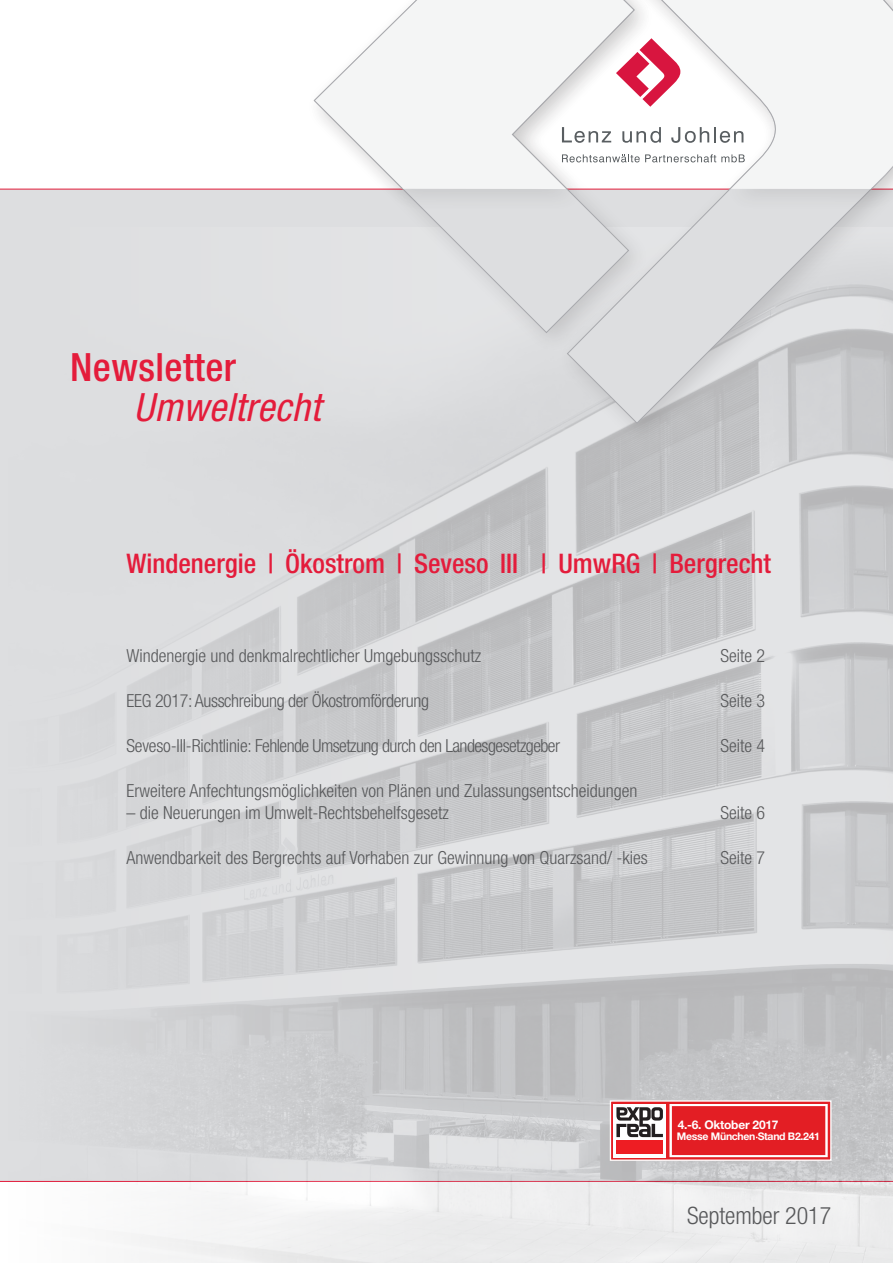
<style>
.page{position:relative;width:893px;height:1263px;background:#fff}
.page>*{position:absolute;margin:0;border:0;box-sizing:border-box;transform-origin:0 0}
.t1{font:italic condensed 39px "Helvetica Neue LT Std";letter-spacing:.01em;color:#e41c3b}
.t2{font:500 condensed 39px "Helvetica Neue LT Std";letter-spacing:.01em;color:#e41c3b}
.t3{font:500 condensed 27px "Helvetica Neue LT Std";color:#e41c3b}
.t4{font:300 condensed 24px "Helvetica Neue LT Std";color:#57585a}
.t5{font:300 condensed 18px "Helvetica Neue LT Std";color:#57585a}
.t6{font:300 condensed 18px "Helvetica Neue LT Std";letter-spacing:-.03em;color:#57585a}
.t7{font:300 condensed 18px "Helvetica Neue LT Std";letter-spacing:-.02em;color:#57585a}
.t8{font:700 12px "Helvetica Neue LT Std";letter-spacing:-.02em;color:#fff}
.t9{font:700 10.5px "Helvetica Neue LT Std";letter-spacing:-.03em;color:#fff}
</style>
<div class="page">
<img style="left:0;top:227px;width:893px;height:1036px">
<div style="left:304px;top:0;width:353px;height:355px;background:#e2e3e4"></div>
<svg style="left:418px;top:214px;width:112px;height:106px"></svg>
<div style="left:530px;top:0;width:363px;height:446px;background:#231f20;opacity:.15"></div>
<svg style="left:541px;top:214px;width:352px;height:210px"></svg>
<div style="left:304px;top:0;width:353px;height:214px;background:#231f20;opacity:.15"></div>
<svg style="left:314px;top:0;width:216px;height:189px;background:#f4f5f5"></svg>
<div style="left:530px;top:0;width:363px;height:214px;background:#231f20;opacity:.15"></div>
<svg style="left:540px;top:0;width:353px;height:189px;fill:#f4f5f5"></svg>
<svg style="left:616px;top:38px;width:64px;height:69px"></svg>
<svg style="left:562px;top:127px;width:49px;height:16px"></svg>
<svg style="left:622px;top:127px;width:39px;height:16px"></svg>
<svg style="left:671px;top:127px;width:72px;height:16px"></svg>
<svg style="left:562px;top:154px;width:183px;height:8px"></svg>
<div style="left:610px;top:1100px;width:221px;height:61px;background:linear-gradient(to right,#e31e24,#e31e24);border:1px solid #fff"></div>
<div style="left:613px;top:1104px;width:53px;height:53px;background:#fff"></div>
<div style="left:616px;top:1140px;width:47px;height:14px;background:#ee1d23"></div>
<svg style="left:616px;top:1107px;width:47px;height:30px"></svg>
<svg style="left:669px;top:1104px;width:159px;height:53px;background:#e5353a"></svg>
<h1 class="t2" style="left:70px;top:344px;width:168px">Newsletter</h1>
<h1 class="t1" style="left:134px;top:385px;width:188px">Umweltrecht</h1>
<h2 class="t3" style="left:126px;top:547px;width:646px">Windenergie | Ökostrom | Seveso III | UmwRG | Bergrecht</h2>
<p class="t5" style="left:126px;top:645px;width:356px">Windenergie und denkmalrechtlicher Umgebungsschutz</p>
<p class="t5" style="left:720px;top:645px;width:46px">Seite 2</p>
<p class="t7" style="left:126px;top:690px;width:304px">EEG 2017: Ausschreibung der Ökostromförderung</p>
<p class="t5" style="left:720px;top:690px;width:46px">Seite 3</p>
<p class="t6" style="left:126px;top:735px;width:435px">Seveso-III-Richtlinie: Fehlende Umsetzung durch den Landesgesetzgeber</p>
<p class="t5" style="left:720px;top:735px;width:46px">Seite 4</p>
<p class="t5" style="left:126px;top:780px;width:512px">Erweitere Anfechtungsmöglichkeiten von Plänen und Zulassungsentscheidungen</p>
<p class="t5" style="left:126px;top:802px;width:324px">– die Neuerungen im Umwelt-Rechtsbehelfsgesetz</p>
<p class="t5" style="left:720px;top:802px;width:46px">Seite 6</p>
<p class="t5" style="left:126px;top:847px;width:523px">Anwendbarkeit des Bergrechts auf Vorhaben zur Gewinnung von Quarzsand/ -kies</p>
<p class="t5" style="left:720px;top:847px;width:46px">Seite 7</p>
<p class="t8" style="left:678px;top:1117px;width:102px">4.-6. Oktober 2017</p>
<p class="t9" style="left:677px;top:1129px;width:145px">Messe München Stand B2.241</p>
<h3 class="t4" style="left:687px;top:1202px;width:146px">September 2017</h3>
</div>
